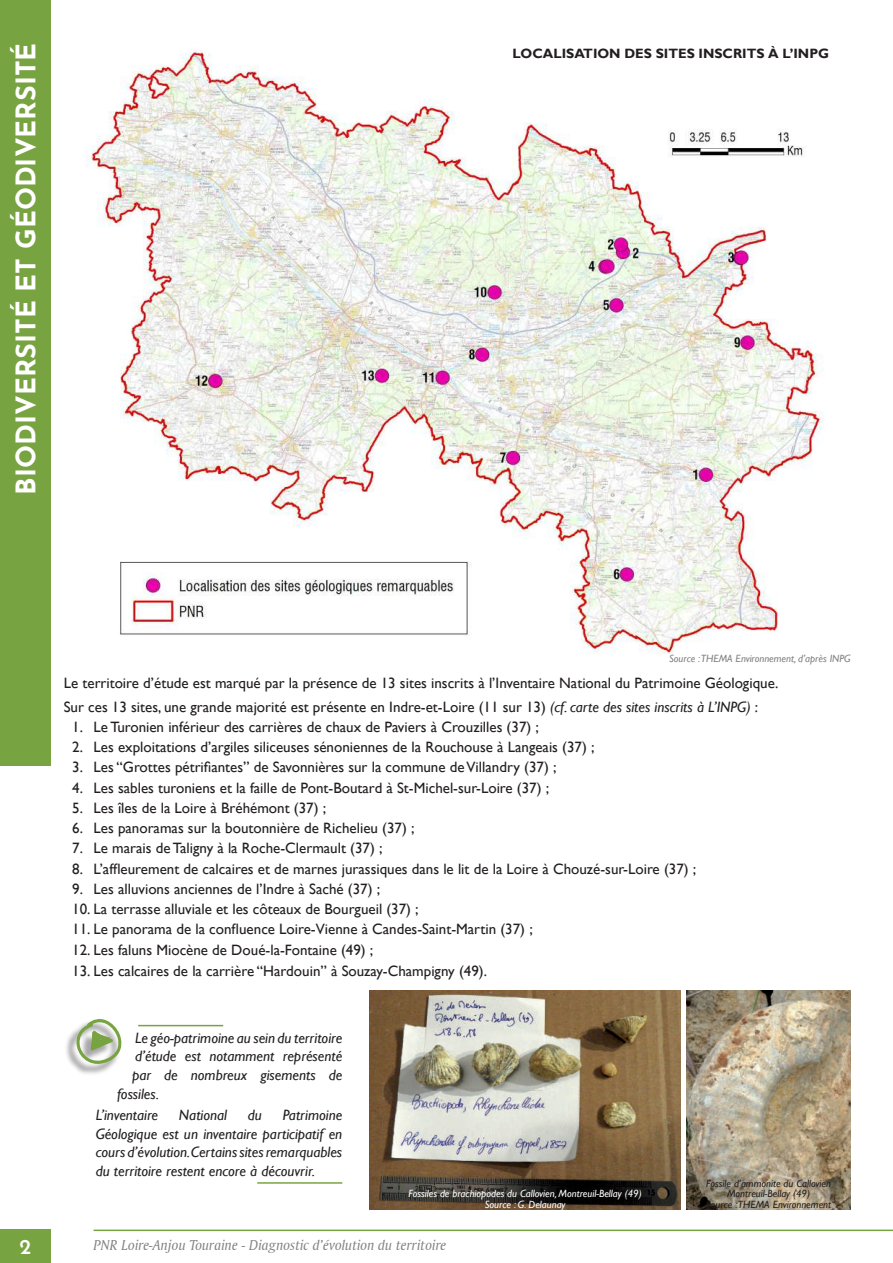
<style>
.page{position:relative;width:893px;height:1263px;background:#fff}
.page>*{position:absolute;margin:0;border:0;box-sizing:border-box;transform-origin:0 0}
.t1{font:700 27px "Josefin Sans";color:#fff}
.t2{font:600 21px "Josefin Sans";color:#fff}
.t3{font:15px/20.2px "Gill Sans";color:#231f20}
.t4{font:italic 15px/18.8px "Gill Sans";color:#231f20;text-align:justify}
.t5{font:15px "Amerigo BT Italic A";color:#808285}
.t6{font:700 13.5px "Gill Sans";color:#231f20}
.t7{font:italic 10.5px/10.5px "Gill Sans";color:#231f20;text-align:center}
.t8{font:italic 10.5px/10.5px "Gill Sans";color:#fff;text-align:center}
.t9{font:italic 10.5px "Gill Sans";color:#808285}
.s1{font-style:italic}
</style>
<div class="page">
<div style="left:0;top:0;width:51px;height:765px;background:#78a341"></div>
<div style="left:0;top:1229px;width:51px;height:34px;background:#78a341"></div>
<hr style="left:94px;top:1229px;width:799px;height:2px;background:#78a341">
<img style="left:85px;top:50px;width:739px;height:604px">
<img style="left:370px;top:991px;width:310px;height:219px">
<img style="left:687px;top:991px;width:163px;height:219px">
<div style="left:64px;top:1019px;width:57px;height:57px;background:#231f20;opacity:.4"></div>
<svg style="left:76px;top:1019px;width:46px;height:45px"></svg>
<hr style="left:138px;top:1025px;width:85px;height:1px;background:#78a341">
<hr style="left:257px;top:1182px;width:85px;height:2px;background:#78a341">
<h1 class="t1" style="left:2px;top:495px;width:454px;rotate:-90deg">Biodiversité et géodiversité</h1>
<p class="t6" style="left:512px;top:45px;width:318px">LOCALISATION DES SITES INSCRITS À L’IN PG</p>
<h2 class="t2" style="left:20px;top:1228px;width:13px">2</h2>
<p class="t9" style="left:669px;top:652px;width:183px">Source :THEMA Environnement, d’après INPG</p>
<p class="t3" style="left:64px;top:671px;width:716px;line-height:24px">Le territoire d’étude est marqué par la présence de 13 sites inscrits à l’Inventaire National du Patrimoine Géologique.<br>Sur ces 13 sites, une grande majorité est présente en Indre-et-Loire (11 sur 13) <span class="s1">(cf. carte des sites inscrits à L’INPG)</span> :</p>
<p class="t3" style="left:94px;top:717px;width:604px">Le Turonien inférieur des carrières de chaux de Paviers à Crouzilles (37) ;<br>Les exploitations d’argiles siliceuses sénoniennes de la Rouchouse à Langeais (37) ;<br>Les “Grottes pétrifiantes” de Savonnières sur la commune de Villandry (37) ;<br>Les sables turoniens et la faille de Pont-Boutard à St-Michel-sur-Loire (37) ;<br>Les îles de la Loire à Bréhémont (37) ;<br>Les panoramas sur la boutonnière de Richelieu (37) ;<br>Le marais de Taligny à la Roche-Clermault (37) ;<br>L’affleurement de calcaires et de marnes jurassiques dans le lit de la Loire à Chouzé-sur-Loire (37) ; Les alluvions anciennes de l’Indre à Saché (37) ;</p>
<p class="t3" style="left:72px;top:899px;width:348px">10. La terrasse alluviale et les côteaux de Bourgueil (37) ;</p>
<p class="t3" style="left:72px;top:919px;width:462px">11. Le panorama de la confluence Loire-Vienne à Candes-Saint-Martin (37) ;</p>
<p class="t3" style="left:72px;top:940px;width:303px">12. Les faluns Miocène de Doué-la-Fontaine (49) ;</p>
<p class="t3" style="left:72px;top:961px;width:416px">13. Les calcaires de la carrière “Hardouin” à Souzay-Champigny (49).</p>
<p class="t3" style="left:72px;top:717px;width:12px;text-align:justify">1.<br>2.<br>3.<br>4.<br>5.<br>6.<br>7.<br>8.<br>9.</p>
<p class="t4" style="left:135px;top:1028px;width:209px">Le géo-patrimoine au sein du territoire</p>
<p class="t4" style="left:135px;top:1047px;width:209px">d’étude est notamment représenté</p>
<p class="t4" style="left:132px;top:1066px;width:212px">par de nombreux gisements de</p>
<p class="t4" style="left:117px;top:1085px;width:44px">fossiles.</p>
<p class="t4" style="left:96px;top:1106px;width:64px">L’inventaire</p>
<p class="t4" style="left:179px;top:1106px;width:50px">National</p>
<p class="t4" style="left:248px;top:1106px;width:16px">du</p>
<p class="t4" style="left:96px;top:1106px;width:248px;text-indent:187px">Patrimoine Géologique est un inventaire participatif en cours d’évolution.Certains sites remarquables du territoire restent encore à découvrir.</p>
<p class="t8" style="left:408px;top:1188px;width:235px">Fossiles de brachiopodes du Callovien, Montreuil-Bellay (49)<br>Source : G. Delaunay</p>
<p class="t5" style="left:94px;top:1236px;width:354px">PNR Loire-Anjou Touraine - Diagnostic d’évolution du territoire</p>
<p class="t7" style="left:706px;top:1178px;width:127px">Fossile d’ammonite du Callovien<br>Montreuil-Bellay (49)<br>Source :THEMA Environnement</p>
</div>
